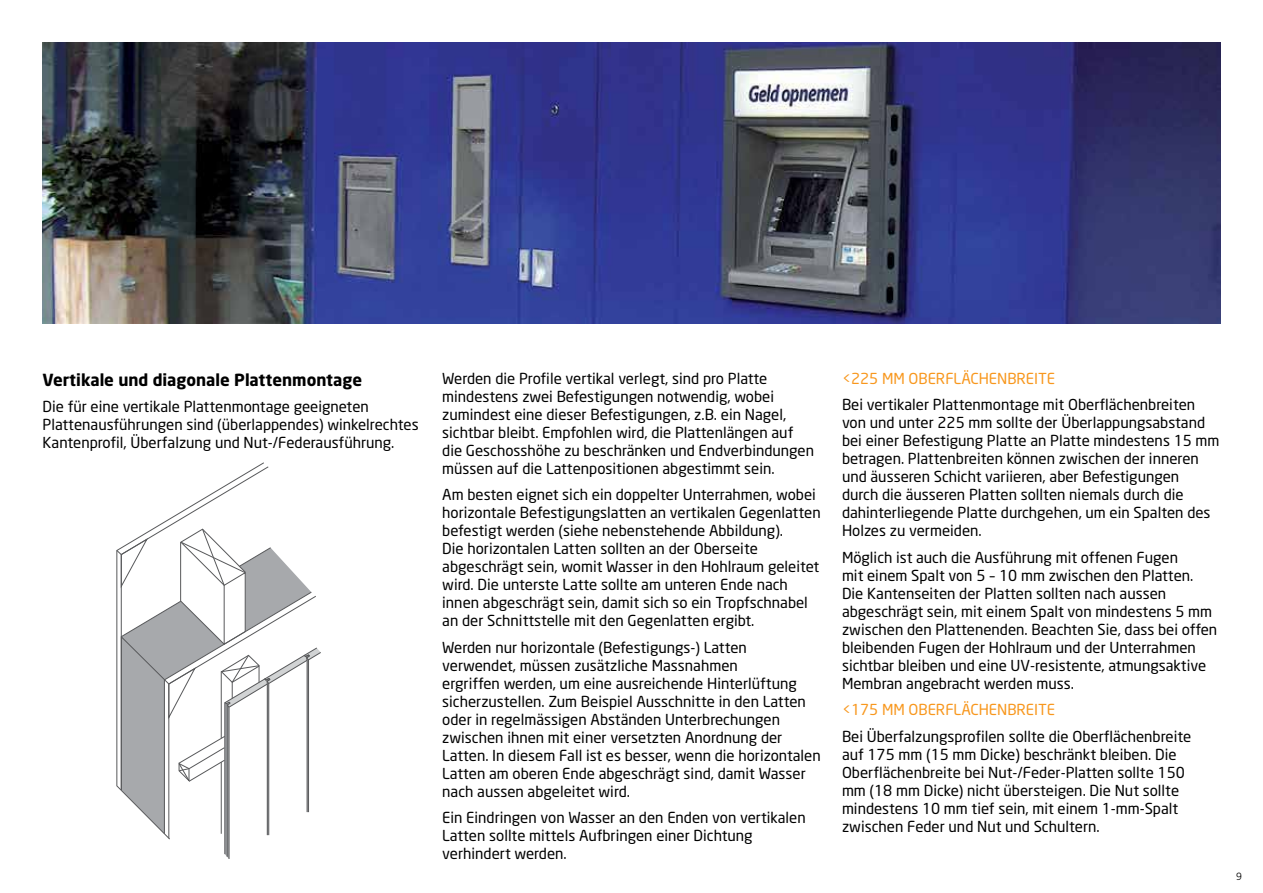
<style>
.page{position:relative;width:1263px;height:893px;background:#fff}
.page>*{position:absolute;margin:0;border:0;box-sizing:border-box;transform-origin:0 0}
.t1{font:700 16.5px "Neo Sans CE";color:#000}
.t2{font:15px/18px "Neo Sans CE";color:#000}
.t3{font:15px "Neo Sans CE";color:#f8971d}
.t4{font:300 10.5px "Frutiger";color:#000}
</style>
<div class="page">
<svg style="left:154px;top:462px;width:111px;height:66px"></svg>
<svg style="left:116px;top:528px;width:205px;height:331px"></svg>
<hr style="left:224px;top:702px;width:1px;height:152px;background:#58595b">
<hr style="left:227px;top:705px;width:1px;height:152px;background:#58595b">
<hr style="left:229px;top:707px;width:1px;height:152px;background:#58595b">
<hr style="left:267px;top:684px;width:1px;height:151px;background:#58595b">
<hr style="left:268px;top:683px;width:1px;height:152px;background:#58595b">
<hr style="left:307px;top:660px;width:1px;height:152px;background:#58595b">
<hr style="left:308px;top:660px;width:1px;height:152px;background:#58595b">
<img style="left:43px;top:43px;width:1177px;height:280px">
<p class="t1" style="left:43px;top:369px;width:321px">Vertikale und diagonale Plattenmontage</p>
<p class="t2" style="left:43px;top:397px;width:378px">Die für eine vertikale Plattenmontage geeigneten<br>Plattenausführungen sind (überlappendes) winkelrechtes<br>Kantenprofil, Überfalzung und Nut-/Federausführung.</p>
<p class="t2" style="left:442px;top:369px;width:373px">Werden die Profile vertikal verlegt, sind pro Platte mindestens zwei Befestigungen notwendig, wobei zumindest eine dieser Befestigungen, z.B. ein Nagel, sichtbar bleibt. Empfohlen wird, die Plattenlängen auf die Geschosshöhe zu beschränken und Endverbindungen müssen auf die Lattenpositionen abgestimmt sein.</p>
<p class="t2" style="left:442px;top:486px;width:380px">Am besten eignet sich ein doppelter Unterrahmen, wobei horizontale Befestigungslatten an vertikalen Gegenlatten befestigt werden (siehe nebenstehende Abbildung).<br>Die horizontalen Latten sollten an der Oberseite abgeschrägt sein, womit Wasser in den Hohlraum geleitet wird. Die unterste Latte sollte am unteren Ende nach innen abgeschrägt sein, damit sich so ein Tropfschnabel an der Schnittstelle mit den Gegenlatten ergibt.</p>
<p class="t2" style="left:442px;top:638px;width:380px">Werden nur horizontale (Befestigungs-) Latten verwendet, müssen zusätzliche Massnahmen<br>ergriffen werden, um eine ausreichende Hinterlüftung sicherzustellen. Zum Beispiel Ausschnitte in den Latten oder in regelmässigen Abständen Unterbrechungen zwischen ihnen mit einer versetzten Anordnung der Latten. In diesem Fall ist es besser, wenn die horizontalen Latten am oberen Ende abgeschrägt sind, damit Wasser nach aussen abgeleitet wird.</p>
<p class="t2" style="left:442px;top:809px;width:365px">Ein Eindringen von Wasser an den Enden von vertikalen<br>Latten sollte mittels Aufbringen einer Dichtung verhindert werden.</p>
<p class="t3" style="left:842px;top:369px;width:214px">&lt;225 MM OBERFLÄCHENBREITE</p>
<p class="t2" style="left:842px;top:396px;width:379px">Bei vertikaler Plattenmontage mit Oberflächenbreiten von und unter 225 mm sollte der Überlappungsabstand bei einer Befestigung Platte an Platte mindestens 15 mm betragen. Plattenbreiten können zwischen der inneren und äusseren Schicht variieren, aber Befestigungen<br>durch die äusseren Platten sollten niemals durch die dahinterliegende Platte durchgehen, um ein Spalten des Holzes zu vermeiden.</p>
<p class="t2" style="left:842px;top:548px;width:377px">Möglich ist auch die Ausführung mit offenen Fugen<br>mit einem Spalt von 5 – 10 mm zwischen den Platten.<br>Die Kantenseiten der Platten sollten nach aussen abgeschrägt sein, mit einem Spalt von mindestens 5 mm zwischen den Plattenenden. Beachten Sie, dass bei offen bleibenden Fugen der Hohlraum und der Unterrahmen sichtbar bleiben und eine UV-resistente, atmungsaktive Membran angebracht werden muss.</p>
<p class="t3" style="left:842px;top:701px;width:214px">&lt;175 MM OBERFLÄCHENBREITE</p>
<p class="t2" style="left:842px;top:727px;width:351px">Bei Überfalzungsprofilen sollte die Oberflächenbreite auf 175 mm (15 mm Dicke) beschränkt bleiben. Die Oberflächenbreite bei Nut-/Feder-Platten sollte 150 mm (18 mm Dicke) nicht übersteigen. Die Nut sollte mindestens 10 mm tief sein, mit einem 1-mm-Spalt zwischen Feder und Nut und Schultern.</p>
<p class="t4" style="left:1236px;top:870px;width:7px">9</p>
</div>
